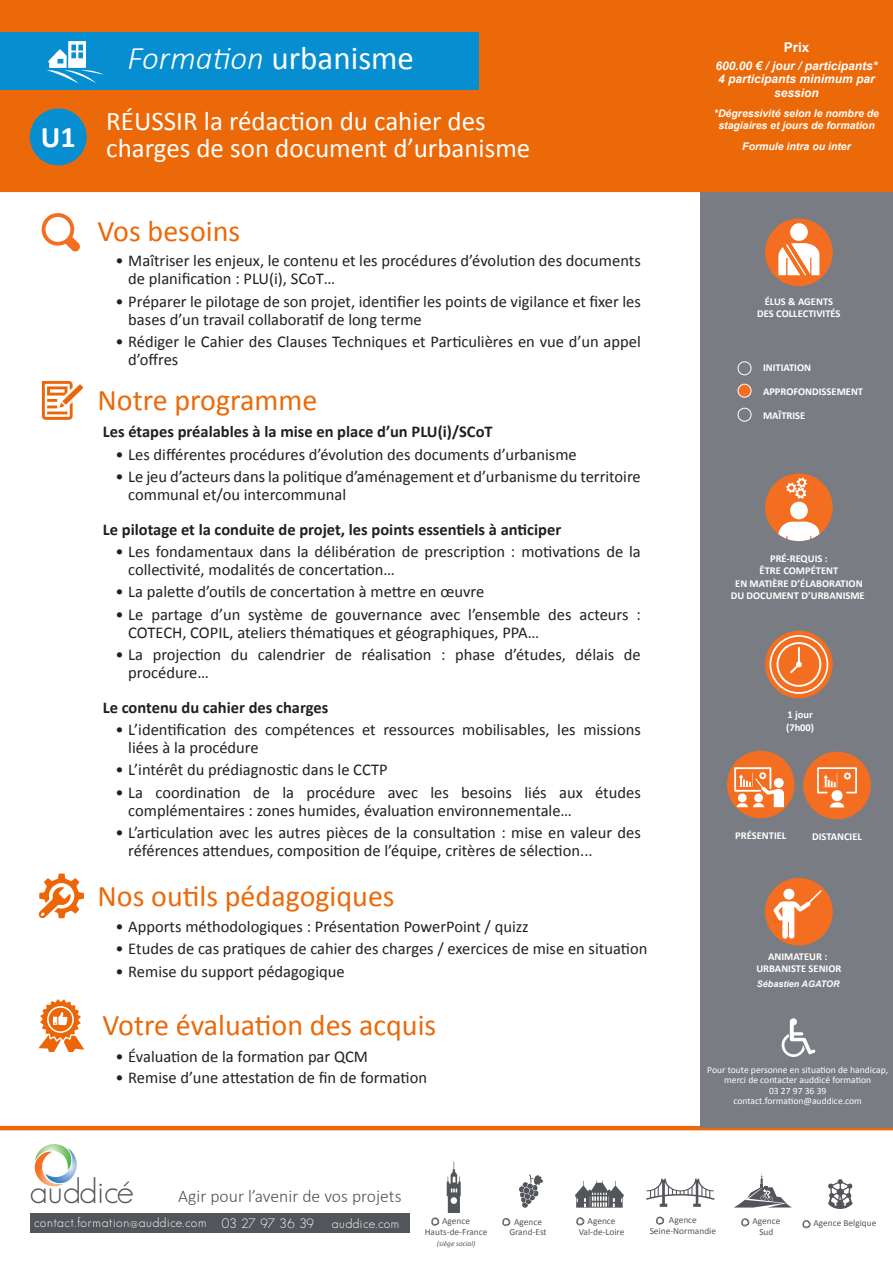
<style>
.page{position:relative;width:893px;height:1263px;background:#fff}
.page>*{position:absolute;margin:0;border:0;box-sizing:border-box;transform-origin:0 0}
.t1{font:300 34.95px "Geosans";color:#525559}
.t2{font:italic 300 33px "Calibri";color:#fff}
.t3{font:30px "Calibri";color:#eb6909}
.t4{font:700 30px "Calibri";color:#fff}
.t5{font:27px/27px "Calibri";color:#fff}
.t6{font:300 17.7px "Calibri";color:#525559}
.t7{font:16.5px/18px "Calibri";color:#231f20}
.Décalage{font:700 16.5px "Calibri";color:#231f20}
.t8{font:700 13.5px "Arial";color:#fff}
.t9{font:300 13.2px "Geosans";letter-spacing:.05em;color:#fff}
.t10{font:italic 700 12px/13.5px "Arial";color:#fff;text-align:center}
.t11{font:700 10.5px/12.6px "Calibri";color:#fff;text-align:center}
.t12{font:italic 700 10.5px/12px "Arial";color:#fff;text-align:center}
.t13{font:9.6px/10.5px "Calibri";color:#fff;text-align:center}
.t14{font:9.3px/10.6px "Calibri";color:#525559;text-align:center}
.t15{font:italic 700 9px "Arial";color:#fff}
.t16{font:italic 7.35px "Calibri";color:#525559}
.s1{font-weight:400;font-style:normal}
</style>
<div class="page">
<div style="left:0;top:0;width:893px;height:192px;background:#eb6909"></div>
<hr style="left:0;top:1126px;width:893px;height:4px;background:#eb6909">
<svg style="left:34px;top:1144px;width:43px;height:43px"></svg>
<div style="left:30px;top:1213px;width:380px;height:19px;background:#525559"></div>
<svg style="left:431px;top:1217px;width:9px;height:9px"></svg>
<svg style="left:447px;top:1161px;width:14px;height:52px"></svg>
<svg style="left:646px;top:1179px;width:69px;height:28px"></svg>
<svg style="left:656px;top:1216px;width:9px;height:9px"></svg>
<svg style="left:502px;top:1218px;width:9px;height:9px"></svg>
<svg style="left:519px;top:1174px;width:24px;height:34px"></svg>
<svg style="left:576px;top:1217px;width:9px;height:9px"></svg>
<svg style="left:575px;top:1180px;width:49px;height:27px"></svg>
<svg style="left:741px;top:1218px;width:9px;height:9px"></svg>
<svg style="left:735px;top:1173px;width:56px;height:34px"></svg>
<svg style="left:802px;top:1220px;width:9px;height:9px"></svg>
<svg style="left:828px;top:1179px;width:25px;height:30px"></svg>
<div style="left:700px;top:192px;width:193px;height:935px;background:#797c82"></div>
<div style="left:0;top:32px;width:479px;height:58px;background:#068ed0"></div>
<div style="left:765px;top:219px;width:68px;height:67px;background:#f36e21;border-radius:50%"></div>
<div style="left:790px;top:223px;width:18px;height:18px;background:#fff;border-radius:50%"></div>
<svg style="left:778px;top:243px;width:41px;height:33px"></svg>
<div style="left:765px;top:473px;width:68px;height:68px;background:#f36e21;border-radius:50%"></div>
<svg style="left:778px;top:521px;width:41px;height:20px"></svg>
<div style="left:790px;top:502px;width:18px;height:17px;background:#fff;border-radius:50%"></div>
<svg style="left:786px;top:477px;width:21px;height:22px"></svg>
<div style="left:727px;top:751px;width:68px;height:67px;background:#f36e21;border-radius:50%"></div>
<svg style="left:734px;top:767px;width:50px;height:40px"></svg>
<div style="left:803px;top:752px;width:68px;height:67px;background:#f36e21;border-radius:50%"></div>
<div style="left:831px;top:790px;width:12px;height:11px;background:#fff;border-radius:50%"></div>
<svg style="left:830px;top:802px;width:14px;height:5px"></svg>
<svg style="left:817px;top:767px;width:40px;height:27px"></svg>
<div style="left:765px;top:878px;width:68px;height:67px;background:#f36e21;border-radius:50%"></div>
<svg style="left:773px;top:890px;width:49px;height:49px"></svg>
<svg style="left:765px;top:631px;width:68px;height:67px"></svg>
<svg style="left:776px;top:642px;width:45px;height:45px;background:#f5894a"></svg>
<div style="left:769px;top:635px;width:59px;height:59px;border:2px solid #fff;border-radius:50%"></div>
<div style="left:738px;top:361px;width:13px;height:14px;border:1px solid #fff;border-radius:50%"></div>
<div style="left:738px;top:384px;width:13px;height:13px;background:#f36e21;border-radius:50%"></div>
<div style="left:738px;top:384px;width:13px;height:13px;border:1px solid #fff;border-radius:50%"></div>
<div style="left:738px;top:408px;width:13px;height:13px;border:1px solid #fff;border-radius:50%"></div>
<svg style="left:781px;top:1018px;width:34px;height:39px"></svg>
<svg style="left:47px;top:41px;width:57px;height:43px"></svg>
<svg style="left:42px;top:381px;width:41px;height:40px"></svg>
<svg style="left:41px;top:213px;width:39px;height:38px"></svg>
<svg style="left:38px;top:873px;width:46px;height:45px"></svg>
<svg style="left:39px;top:999px;width:45px;height:53px"></svg>
<div style="left:30px;top:108px;width:57px;height:57px;background:#068ed0;border-radius:50%"></div>
<p class="t4" style="left:41px;top:118px;width:36px">U1</p>
<p class="t2" style="left:128px;top:38px;width:288px">Formation <span class="s1">urbanisme</span></p>
<p class="t5" style="left:106px;top:107px;width:426px">RÉUSSIR la rédaction du cahier des charges de son document d’urbanisme</p>
<p class="t3" style="left:98px;top:212px;width:144px">Vos besoins</p>
<p class="t7" style="left:128px;top:252px;width:514px;text-indent:-13px">• Maîtriser les enjeux, le contenu et les procédures d’évolution des documents de planification : PLU(i), SCoT…</p>
<p class="t7" style="left:128px;top:292px;width:514px;text-indent:-13px">• Préparer le pilotage de son projet, identifier les points de vigilance et fixer les bases d’un travail collaboratif de long terme</p>
<p class="t7" style="left:128px;top:332px;width:514px;text-indent:-13px">• Rédiger le Cahier des Clauses Techniques et Particulières en vue d’un appel d’offres</p>
<p class="t3" style="left:98px;top:381px;width:221px">Notre programme</p>
<p class="Décalage" style="left:103px;top:421px;width:391px">Les étapes préalables à la mise en place d’un PLU(i)/SCoT</p>
<p class="t7" style="left:116px;top:445px;width:463px">• Les différentes procédures d’évolution des documents d’urbanisme</p>
<p class="t7" style="left:128px;top:467px;width:514px;text-indent:-13px">• Le jeu d’acteurs dans la politique d’aménagement et d’urbanisme du territoire communal et/ou intercommunal</p>
<p class="Décalage" style="left:103px;top:519px;width:460px">Le pilotage et la conduite de projet, les points essentiels à anticiper</p>
<p class="t7" style="left:128px;top:543px;width:514px;text-indent:-13px">• Les fondamentaux dans la délibération de prescription : motivations de la collectivité, modalités de concertation…</p>
<p class="t7" style="left:116px;top:583px;width:370px">• La palette d’outils de concertation à mettre en œuvre</p>
<p class="t7" style="left:128px;top:605px;width:514px;text-indent:-13px">• Le partage d’un système de gouvernance avec l’ensemble des acteurs :<br>COTECH, COPIL, ateliers thématiques et géographiques, PPA…</p>
<p class="t7" style="left:128px;top:645px;width:514px;text-indent:-13px">• La projection du calendrier de réalisation : phase d’études, délais de procédure…</p>
<p class="Décalage" style="left:103px;top:697px;width:227px">Le contenu du cahier des charges</p>
<p class="t7" style="left:128px;top:721px;width:514px;text-indent:-13px">• L’identification des compétences et ressources mobilisables, les missions liées à la procédure</p>
<p class="t7" style="left:116px;top:761px;width:274px">• L’intérêt du prédiagnostic dans le CCTP</p>
<p class="t7" style="left:128px;top:783px;width:514px;text-indent:-13px">• La coordination de la procédure avec les besoins liés aux études complémentaires : zones humides, évaluation environnementale…</p>
<p class="t7" style="left:128px;top:823px;width:514px;text-indent:-13px">• L’articulation avec les autres pièces de la consultation : mise en valeur des références attendues, composition de l’équipe, critères de sélection...</p>
<p class="t3" style="left:98px;top:877px;width:299px">Nos outils pédagogiques</p>
<p class="t7" style="left:116px;top:918px;width:415px">• Apports méthodologiques : Présentation PowerPoint / quizz</p>
<p class="t7" style="left:116px;top:940px;width:533px">• Etudes de cas pratiques de cahier des charges / exercices de mise en situation</p>
<p class="t7" style="left:116px;top:962px;width:231px">• Remise du support pédagogique</p>
<p class="t3" style="left:102px;top:1006px;width:335px">Votre évaluation des acquis</p>
<p class="t7" style="left:116px;top:1048px;width:254px">• Évaluation de la formation par QCM</p>
<p class="t7" style="left:116px;top:1068px;width:313px">• Remise d’une attestation de fin de formation</p>
<p class="t8" style="left:784px;top:38px;width:27px">Prix</p>
<p class="t10" style="left:715px;top:59px;width:164px">600.00 € / jour / participants*</p>
<p class="t10" style="left:718px;top:73px;width:158px">4 participants minimum par session</p>
<p class="t12" style="left:714px;top:108px;width:167px">*Dégressivité selon le nombre de stagiaires et jours de formation</p>
<p class="t12" style="left:742px;top:140px;width:110px">Formule intra ou inter</p>
<p class="t11" style="left:757px;top:295px;width:85px">ÉLUS &amp; AGENTS<br>DES COLLECTIVITÉS</p>
<p class="t11" style="left:763px;top:361px;width:50px">INITIATION</p>
<p class="t11" style="left:763px;top:385px;width:102px">APPROFONDISSEMENT</p>
<p class="t11" style="left:763px;top:409px;width:44px">MAÎTRISE</p>
<p class="t11" style="left:731px;top:552px;width:136px">PRÉ-REQUIS :<br>ÊTRE COMPÉTENT<br>EN MATIÈRE D’ÉLABORATION<br>DU DOCUMENT D’URBANISME</p>
<p class="t11" style="left:786px;top:708px;width:30px;text-align:left">1 jour (7h00)</p>
<p class="t11" style="left:735px;top:829px;width:53px">PRÉSENTIEL</p>
<p class="t11" style="left:812px;top:830px;width:51px">DISTANCIEL</p>
<p class="t11" style="left:756px;top:950px;width:87px">ANIMATEUR :<br>URBANISTE SENIOR</p>
<p class="t15" style="left:757px;top:978px;width:84px">Sébastien AGATOR</p>
<p class="t13" style="left:707px;top:1064px;width:182px">Pour toute personne en situation de handicap, merci de contacter auddicé formation<br>03 27 97 36 39 contact.formation@auddice.com</p>
<h1 class="t1" style="left:30px;top:1171px;width:106px">auddicé</h1>
<p class="t9" style="left:34px;top:1215px;width:281px">contact.formation@auddice.com 03 27 97 36 39</p>
<p class="t9" style="left:332px;top:1216px;width:69px">auddice.com</p>
<p class="t6" style="left:178px;top:1185px;width:225px">Agir pour l’avenir de vos projets</p>
<p class="t14" style="left:425px;top:1216px;width:64px">Agence<br>Hauts-de-France</p>
<p class="t16" style="left:437px;top:1238px;width:40px">(siège social)</p>
<p class="t14" style="left:650px;top:1215px;width:68px">Agence<br>Seine-Normandie</p>
<p class="t14" style="left:509px;top:1216px;width:39px">Agence<br>Grand-Est</p>
<p class="t14" style="left:579px;top:1216px;width:47px">Agence<br>Val-de-Loire</p>
<p class="t14" style="left:752px;top:1216px;width:29px">Agence<br>Sud</p>
<p class="t14" style="left:813px;top:1218px;width:64px">Agence Belgique</p>
</div>
